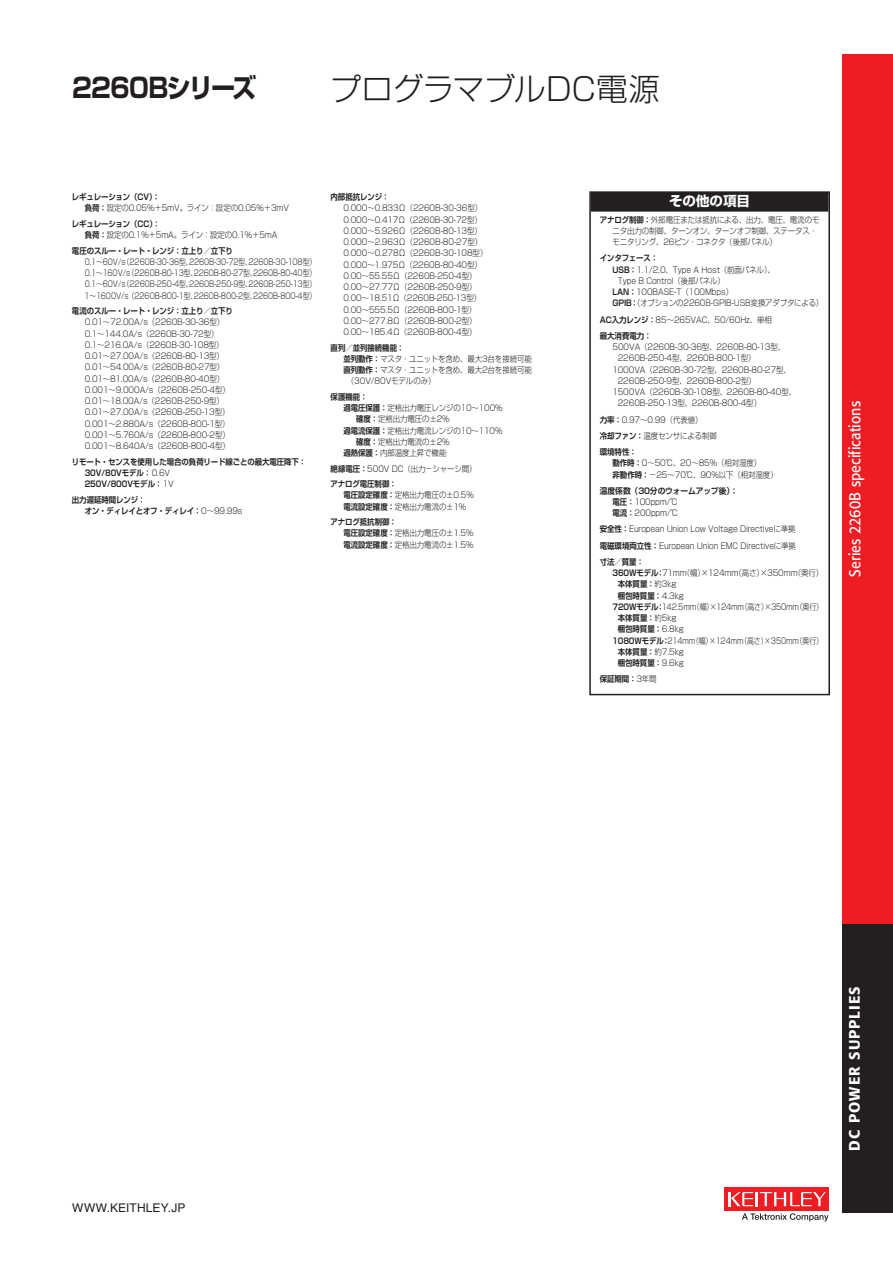
<style>
.page{position:relative;width:893px;height:1263px;background:#fff}
.page>*{position:absolute;margin:0;border:0;box-sizing:border-box;transform-origin:0 0}
.t1{font:300 31.5px "Shin Go Pro";color:#231f20}
.t2{font:700 27px "Shin Go Pro";letter-spacing:-.05em;color:#231f20;scale:.9 1}
.t3{font:15.75px "Formata";letter-spacing:.01em;color:#fff;scale:.9 1}
.t4{font:500 15px "Formata";letter-spacing:.07em;color:#fff}
.t5{font:700 13.5px "Shin Go Pro";color:#fff}
.t6{font:12px "Helvetica LT Std";letter-spacing:.01em;color:#231f20}
.t7{font:300 8.25px/11.2px "Shin Go Pro";letter-spacing:-.015em;color:#231f20;scale:.9 1}
.t8{font:700 8.25px/11.2px "Shin Go Pro De";letter-spacing:-.01em;color:#231f20;scale:.9 1}
.t9{font:300 8.25px/11.2px "Shin Go Pro";letter-spacing:-.015em;color:#231f20;text-align:justify;scale:.82 1}
.t10{font:300 8.25px/11.2px "Shin Go Pro";letter-spacing:-.015em;color:#231f20;scale:.83 1}
.t11{font:300 8.25px "Shin Go Pro";letter-spacing:-.015em;color:#231f20;scale:.84 1}
.t12{font:300 8.25px "Shin Go Pro";letter-spacing:-.015em;color:#231f20;scale:.89 1}
.t13{font:700 8.25px "Shin Go Pro De";letter-spacing:-.01em;color:#231f20;scale:.94 1}
.s1{font-family:"Shin Go Pro De";font-weight:700}
.s2{font-family:"Shin Go Pro";font-weight:300}
</style>
<div class="page">
<div style="left:842px;top:54px;width:51px;height:870px;background:#ee1d23"></div>
<div style="left:842px;top:924px;width:51px;height:288px;background:#231f20"></div>
<div style="left:724px;top:1187px;width:105px;height:24px;background:#ee1d23"></div>
<hr style="left:755px;top:1192px;width:3px;height:14px;background:#fff">
<svg style="left:729px;top:1192px;width:24px;height:14px"></svg>
<svg style="left:760px;top:1192px;width:65px;height:14px"></svg>
<svg style="left:742px;top:1213px;width:86px;height:8px"></svg>
<div style="left:591px;top:192px;width:237px;height:20px;background:#231f20"></div>
<div style="left:589px;top:191px;width:241px;height:504px;border:2px solid #231f20"></div>
<h2 class="t2" style="left:72px;top:66px;width:206px">2260Bシリーズ</h2>
<h1 class="t1" style="left:330px;top:64px;width:332px">プログラマブルDC電源</h1>
<p class="t8" style="left:72px;top:190px;width:99px">レギュレーション（CV）：</p>
<p class="t7" style="left:85px;top:202px;width:229px"><span class="s1">負荷：</span>設定の0.05%＋5mV。ライン：設定の0.05%＋3mV</p>
<p class="t8" style="left:72px;top:217px;width:100px">レギュレーション（CC）：</p>
<p class="t7" style="left:85px;top:228px;width:216px"><span class="s1">負荷：</span>設定の0.1%＋5mA。ライン：設定の0.1%＋5mA</p>
<p class="t8" style="left:72px;top:244px;width:180px">電圧のスルー・レート・レンジ：立上り／立下り</p>
<p class="t9" style="left:85px;top:255px;width:284px">0.1～60V/s（2260B-30-36型、2260B-30-72型、2260B-30-108型）0.1～160V/s（2260B-80-13型、2260B-80-27型、2260B-80-40型）0.1～60V/s（2260B-250-4型、2260B-250-9型、2260B-250-13型）1～1600V/s（2260B-800-1型、2260B-800-2型、2260B-800-4型）</p>
<p class="t8" style="left:72px;top:304px;width:180px">電流のスルー・レート・レンジ：立上り／立下り</p>
<p class="t7" style="left:85px;top:316px;width:163px">0.01～72.00A/s（2260B-30-36型）<br>0.1～144.0A/s（2260B-30-72型）<br>0.1～216.0A/s（2260B-30-108型）<br>0.01～27.00A/s（2260B-80-13型）<br>0.01～54.00A/s（2260B-80-27型）<br>0.01～81.00A/s（2260B-80-40型）<br>0.001～9.000A/s（2260B-250-4型）<br>0.01～18.00A/s（2260B-250-9型）<br>0.01～27.00A/s（2260B-250-13型）<br>0.001～2.880A/s（2260B-800-1型）<br>0.001～5.760A/s（2260B-800-2型）<br>0.001～8.640A/s（2260B-800-4型）</p>
<p class="t8" style="left:85px;top:455px;width:248px;text-indent:-13px">リモート・センスを使用した場合の負荷リード線ごとの最大電圧降下：<br>30V/80Vモデル：<span class="s2">0.6V<br></span>250V/800Vモデル：<span class="s2">1V</span></p>
<p class="t8" style="left:85px;top:493px;width:177px;text-indent:-13px">出力遅延時間レンジ：<br>オン・ディレイとオフ・ディレイ：<span class="s2">0～99.99s</span></p>
<p class="t8" style="left:331px;top:190px;width:67px">内部抵抗レンジ：</p>
<p class="t7" style="left:343px;top:202px;width:162px">0.000～0.833Ω（2260B-30-36型）<br>0.000～0.417Ω（2260B-30-72型）<br>0.000～5.926Ω（2260B-80-13型）<br>0.000～2.963Ω（2260B-80-27型）<br>0.000～0.278Ω（2260B-30-108型）<br>0.000～1.975Ω（2260B-80-40型）<br>0.00～55.55Ω（2260B-250-4型）<br>0.00～27.77Ω（2260B-250-9型）<br>0.00～18.51Ω（2260B-250-13型）<br>0.00～555.5Ω（2260B-800-1型）<br>0.00～277.8Ω（2260B-800-2型）<br>0.00～185.4Ω（2260B-800-4型）</p>
<p class="t8" style="left:331px;top:341px;width:83px">直列／並列接続機能：</p>
<p class="t7" style="left:343px;top:352px;width:211px"><span class="s1">並列動作：</span>マスタ・ユニットを含め、最大3台を接続可能</p>
<p class="t7" style="left:343px;top:363px;width:211px"><span class="s1">直列動作：</span>マスタ・ユニットを含め、最大2台を接続可能</p>
<p class="t7" style="left:347px;top:375px;width:100px">（30V/80Vモデルのみ）</p>
<p class="t8" style="left:331px;top:390px;width:42px">保護機能：</p>
<p class="t7" style="left:343px;top:401px;width:178px"><span class="s1">過電圧保護：</span>定格出力電圧レンジの10～100%</p>
<p class="t7" style="left:356px;top:413px;width:105px"><span class="s1">確度：</span>定格出力電圧の±2%</p>
<p class="t7" style="left:343px;top:424px;width:178px"><span class="s1">過電流保護：</span>定格出力電流レンジの10～110%</p>
<p class="t7" style="left:356px;top:435px;width:105px"><span class="s1">確度：</span>定格出力電流の±2%</p>
<p class="t7" style="left:343px;top:446px;width:116px"><span class="s1">過熱保護：</span>内部温度上昇で機能</p>
<p class="t7" style="left:331px;top:462px;width:163px"><span class="s1">絶縁電圧：</span>500V DC（出力－シャーシ間）</p>
<p class="t8" style="left:331px;top:477px;width:75px">アナログ電圧制御：</p>
<p class="t7" style="left:343px;top:489px;width:146px"><span class="s1">電圧設定確度：</span>定格出力電圧の±0.5%<span class="s1">電流設定確度：</span>定格出力電流の±1%</p>
<p class="t8" style="left:331px;top:515px;width:75px">アナログ抵抗制御：</p>
<p class="t7" style="left:343px;top:527px;width:146px"><span class="s1">電圧設定確度：</span>定格出力電圧の±1.5%<span class="s1">電流設定確度：</span>定格出力電流の±1.5%</p>
<h3 class="t5" style="left:669px;top:190px;width:82px">その他の項目</h3>
<p class="t7" style="left:612px;top:213px;width:231px;text-indent:-13px"><span class="s1">アナログ制御：</span>外部電圧または抵抗による、出力、電圧、電流のモニタ出力の制御、ターンオン、ターンオフ制御、ステータス・モニタリング、26ピン・コネクタ（後部パネル）</p>
<p class="t8" style="left:600px;top:252px;width:66px">インタフェース：</p>
<p class="t7" style="left:612px;top:263px;width:182px"><span class="s1">USB：</span>1.1/2.0、Type A Host（前面パネル）、</p>
<p class="t7" style="left:618px;top:274px;width:121px">Type B Control（後部パネル）</p>
<p class="t7" style="left:612px;top:285px;width:135px"><span class="s1">LAN：</span>100BASE-T（100Mbps）</p>
<p class="t12" style="left:612px;top:296px;width:238px"><span class="s1">GPIB：</span>（オプションの2260B-GPIB-USB変換アダプタによる）</p>
<p class="t7" style="left:600px;top:313px;width:193px"><span class="s1">AC入力レンジ：</span>85～265VAC、50/60Hz、単相</p>
<p class="t8" style="left:600px;top:329px;width:59px">最大消費電力：</p>
<p class="t7" style="left:612px;top:340px;width:193px">500VA（2260B-30-36型、2260B-80-13型、</p>
<p class="t7" style="left:618px;top:352px;width:155px">2260B-250-4型、2260B-800-1型）</p>
<p class="t7" style="left:612px;top:363px;width:200px">1000VA（2260B-30-72型、2260B-80-27型、</p>
<p class="t7" style="left:618px;top:374px;width:155px">2260B-250-9型、2260B-800-2型）</p>
<p class="t7" style="left:612px;top:385px;width:206px">1500VA（2260B-30-108型、2260B-80-40型、</p>
<p class="t7" style="left:618px;top:397px;width:161px">2260B-250-13型、2260B-800-4型）</p>
<p class="t7" style="left:600px;top:410px;width:132px;line-height:16.2px"><span class="s1">力率：</span>0.97～0.99（代表値）<br><span class="s1">冷却ファン：</span>温度センサによる制御</p>
<p class="t8" style="left:600px;top:445px;width:42px">環境特性：</p>
<p class="t7" style="left:613px;top:456px;width:185px"><span class="s1">動作時：</span>0～50℃、20～85%（相対湿度）<br><span class="s1">非動作時：</span>－25～70℃、90%以下（相対湿度）</p>
<p class="t13" style="left:600px;top:484px;width:148px">温度係数（30分のウォームアップ後）：</p>
<p class="t7" style="left:612px;top:495px;width:74px"><span class="s1">電圧：</span>100ppm/℃<span class="s1">電流：</span>200ppm/℃</p>
<p class="t7" style="left:600px;top:520px;width:219px;line-height:16.2px"><span class="s1">安全性：</span>European Union Low Voltage Directiveに準拠<span class="s1">電磁環境両立性：</span>European Union EMC Directiveに準拠</p>
<p class="t8" style="left:600px;top:555px;width:51px">寸法／質量：</p>
<p class="t7" style="left:612px;top:566px;width:236px"><span class="s1">360Wモデル：</span>71mm（幅）×124mm（高さ）×350mm（奥行）</p>
<p class="t8" style="left:618px;top:578px;width:75px">本体質量：<span class="s2">約3kg</span>梱包時質量：<span class="s2">4.3kg</span></p>
<p class="t11" style="left:612px;top:600px;width:252px"><span class="s1">720Wモデル：</span>142.5mm（幅）×124mm（高さ）×350mm（奥行）</p>
<p class="t8" style="left:618px;top:611px;width:75px">本体質量：<span class="s2">約5kg</span>梱包時質量：<span class="s2">6.8kg</span></p>
<p class="t10" style="left:618px;top:634px;width:249px;text-indent:-5px"><span class="s1">1080Wモデル：</span>214mm（幅）×124mm（高さ）×350mm（奥行）<span class="s1">本体質量：</span>約7.5kg</p>
<p class="t8" style="left:600px;top:654px;width:95px;line-height:16.2px;text-indent:18px">梱包時質量：<span class="s2">9.6kg</span>保証期間：<span class="s2">3年間</span></p>
<h3 class="t3" style="left:845px;top:577px;width:197px;rotate:-90deg">Series 2260B specifications</h3>
<h3 class="t6" style="left:72px;top:1201px;width:115px">WWW.KEITHLEY.JP</h3>
<h3 class="t4" style="left:845px;top:1150px;width:166px;rotate:-90deg">DC POWER SUPPLIES</h3>
</div>
